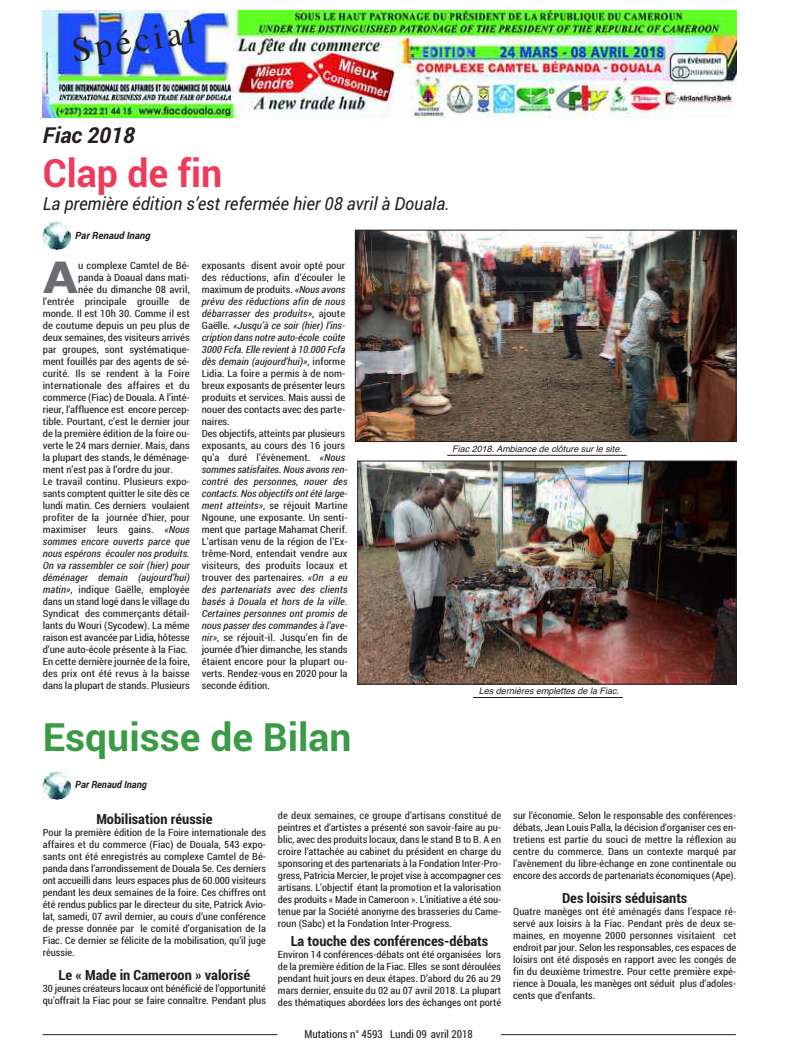
<style>
.page{position:relative;width:808px;height:1063px;background:#fff}
.page>*{position:absolute;margin:0;border:0;box-sizing:border-box;transform-origin:0 0}
.t1{font:700 42.8px "Verdana";color:#6c6d70;scale:1.07 1}
.t2{font:700 39px "Roboto";color:#399b44}
.t3{font:700 39px "Roboto";color:#ee3b5c;scale:.96 1}
.t4{font:35px "Times";color:#231f20}
.t5{font:italic 700 22px "Roboto";color:#231f20}
.t6{font:italic 18px "Roboto";color:#231f20;scale:.95 1}
.t7{font:700 14px "Roboto Condensed";color:#231f20;scale:1.05 1}
.t8{font:11px "Roboto Condensed";color:#231f20}
.t9{font:10px/12px "Roboto Condensed";color:#231f20;text-align:justify;scale:1.05 1}
.t10{font:10px/12px "Roboto Condensed";color:#231f20;scale:1.07 1}
.t11{font:10px "Roboto Condensed";color:#231f20;scale:1.06 1}
.t12{font:italic 10px "Roboto Condensed";letter-spacing:.005em;color:#231f20;scale:1.06 1}
.t13{font:italic 700 10px "Roboto";color:#231f20}
.t14{font:italic 700 10px "Roboto";color:#231f20;scale:.95 1}
.t15{font:italic 9px "Helvetica";color:#231f20}
.s1{font-style:italic}
</style>
<div class="page">
<hr style="left:43px;top:1034px;width:234px;height:1px;background:#231f20">
<hr style="left:501px;top:1034px;width:235px;height:1px;background:#231f20">
<svg style="left:736px;top:43px;width:1px;height:28px"></svg>
<img style="left:43px;top:222px;width:28px;height:27px">
<img style="left:357px;top:232px;width:377px;height:208px">
<div style="left:355px;top:230px;width:381px;height:212px;border:1px solid #231f20"></div>
<hr style="left:447px;top:455px;width:180px;height:1px;background:#231f20">
<img style="left:42px;top:10px;width:694px;height:108px">
<img style="left:43px;top:771px;width:28px;height:28px">
<img style="left:359px;top:463px;width:375px;height:219px">
<div style="left:357px;top:461px;width:379px;height:223px;border:1px solid #231f20"></div>
<hr style="left:473px;top:697px;width:150px;height:1px;background:#231f20">
<h3 class="t4" style="left:69px;top:30px;width:126px;rotate:-9deg">Spécial</h3>
<h3 class="t5" style="left:43px;top:122px;width:94px">Fiac 2018</h3>
<h2 class="t3" style="left:43px;top:150px;width:188px">Clap de fin</h2>
<h3 class="t6" style="left:43px;top:193px;width:430px">La première édition s’est refermée hier 08 avril à Douala.</h3>
<p class="t13" style="left:75px;top:229px;width:77px">Par Renaud Inang</p>
<h1 class="t1" style="left:43px;top:250px;width:35px">A</h1>
<p class="t10" style="left:78px;top:260px;width:106px">u complexe Camtel de Bé-</p>
<p class="t10" style="left:78px;top:272px;width:106px">panda à Doaual dans mati-</p>
<p class="t10" style="left:78px;top:284px;width:106px">née du dimanche 08 avril,</p>
<p class="t10" style="left:43px;top:296px;width:139px">l’entrée principale grouille de</p>
<p class="t10" style="left:43px;top:308px;width:139px">monde. Il est 10h 30. Comme il est</p>
<p class="t10" style="left:43px;top:320px;width:139px">de coutume depuis un peu plus de</p>
<p class="t10" style="left:43px;top:332px;width:139px">deux semaines, des visiteurs arrivés</p>
<p class="t10" style="left:43px;top:344px;width:139px">par groupes, sont systématique-</p>
<p class="t10" style="left:43px;top:356px;width:139px">ment fouillés par des agents de sé-</p>
<p class="t10" style="left:43px;top:368px;width:139px">curité. Ils se rendent à la Foire</p>
<p class="t10" style="left:43px;top:380px;width:139px">internationale des affaires et du</p>
<p class="t10" style="left:43px;top:392px;width:139px">commerce (Fiac) de Douala. A l’inté-</p>
<p class="t10" style="left:43px;top:404px;width:139px">rieur, l’affluence est encore percep-</p>
<p class="t10" style="left:43px;top:416px;width:139px">tible. Pourtant, c’est le dernier jour</p>
<p class="t10" style="left:43px;top:428px;width:139px">de la première édition de la foire ou-</p>
<p class="t10" style="left:43px;top:440px;width:139px">verte le 24 mars dernier. Mais, dans</p>
<p class="t10" style="left:43px;top:452px;width:139px">la plupart des stands, le déménage-</p>
<p class="t10" style="left:43px;top:464px;width:123px">ment n’est pas à l’ordre du jour.</p>
<p class="t11" style="left:43px;top:476px;width:140px">Le travail continu. Plusieurs expo-</p>
<p class="t11" style="left:43px;top:488px;width:140px">sants comptent quitter le site dès ce</p>
<p class="t11" style="left:43px;top:500px;width:140px">lundi matin. Ces derniers voulaient</p>
<p class="t11" style="left:43px;top:512px;width:140px">profiter de la journée d'hier, pour</p>
<p class="t11" style="left:43px;top:524px;width:140px">maximiser leurs gains. <span class="s1">«Nous</span></p>
<p class="t12" style="left:43px;top:536px;width:140px">sommes encore ouverts parce que</p>
<p class="t12" style="left:43px;top:548px;width:140px">nous espérons écouler nos produits.</p>
<p class="t12" style="left:43px;top:560px;width:140px">On va rassembler ce soir (hier) pour</p>
<p class="t12" style="left:43px;top:572px;width:140px">déménager demain (aujourd’hui)</p>
<p class="t11" style="left:43px;top:584px;width:140px"><span class="s1">matin»</span>, indique Gaëlle, employée</p>
<p class="t11" style="left:43px;top:596px;width:140px">dans un stand logé dans le village du</p>
<p class="t11" style="left:43px;top:608px;width:140px">Syndicat des commerçants détail-</p>
<p class="t11" style="left:43px;top:620px;width:140px">lants du Wouri (Sycodew). La même</p>
<p class="t11" style="left:43px;top:632px;width:140px">raison est avancée par Lidia, hôtesse</p>
<p class="t11" style="left:43px;top:644px;width:139px">d’une auto-école présente à la Fiac.</p>
<p class="t10" style="left:43px;top:656px;width:139px">En cette dernière journée de la foire,</p>
<p class="t10" style="left:43px;top:668px;width:139px">des prix ont été revus à la baisse</p>
<p class="t10" style="left:43px;top:680px;width:139px">dans la plupart de stands. Plusieurs</p>
<p class="t10" style="left:202px;top:260px;width:138px">exposants disent avoir opté pour des réductions, afin d’écouler le maximum de produits. <span class="s1">«Nous avons prévu des réductions afin de nous débarrasser des produits»</span>, ajoute Gaëlle. <span class="s1">«Jusqu’à ce soir (hier) l’ins&shy;cription dans notre auto-école coûte 3000 Fcfa. Elle revient à 10.000 Fcfa dès demain (aujourd'hui)»</span>, informe Lidia. La foire a permis à de nom&shy;breux exposants de présenter leurs produits et services. Mais aussi de nouer des contacts avec des parte&shy;naires.<br>Des objectifs, atteints par plusieurs exposants, au cours des 16 jours qu’a duré l’évènement. <span class="s1">«Nous sommes satisfaites. Nous avons ren&shy;contré des personnes, nouer des contacts. Nos objectifs ont été large&shy;ment atteints»</span>, se réjouit Martine Ngoune, une exposante. Un senti&shy;ment que partage Mahamat Cherif.<br>L’artisan venu de la région de l’Ex&shy;trême-Nord, entendait vendre aux visiteurs, des produits locaux et trouver des partenaires. <span class="s1">«On a eu des partenariats avec des clients basés à Douala et hors de la ville.<br>Certaines personnes ont promis de nous passer des commandes à l’ave&shy;nir»</span>, se réjouit-il. Jusqu’en fin de journée d’hier dimanche, les stands étaient encore pour la plupart ou&shy;verts. Rendez-vous en 2020 pour la seconde édition.</p>
<h2 class="t2" style="left:43px;top:715px;width:310px">Esquisse de Bilan</h2>
<p class="t14" style="left:75px;top:779px;width:77px">Par Renaud Inang</p>
<p class="t15" style="left:452px;top:443px;width:171px">Fiac 2018. Ambiance de clôture sur le site.</p>
<p class="t15" style="left:479px;top:686px;width:142px">Les dernières emplettes de la Fiac.</p>
<h3 class="t7" style="left:96px;top:810px;width:112px">Mobilisation réussie</h3>
<p class="t9" style="left:43px;top:826px;width:214px">Pour la première édition de la Foire internationale des affaires et du commerce (Fiac) de Douala, 543 expo&shy;sants ont été enregistrés au complexe Camtel de Bé&shy;panda dans l’arrondissement de Douala 5e. Ces derniers ont accueilli dans leurs espaces plus de 60.000 visiteurs pendant les deux semaines de la foire. Ces chiffres ont été rendus publics par le directeur du site, Patrick Avio&shy;lat, samedi, 07 avril dernier, au cours d’une conférence de presse donnée par le comité d’organisation de la Fiac. Ce dernier se félicite de la mobilisation, qu’il juge réussie.</p>
<h3 class="t7" style="left:59px;top:966px;width:184px">Le « Made in Cameroon » valorisé</h3>
<p class="t9" style="left:43px;top:982px;width:214px">30 jeunes créateurs locaux ont bénéficié de l’opportunité qu'offrait la Fiac pour se faire connaître. Pendant plus</p>
<p class="t9" style="left:278px;top:810px;width:214px">de deux semaines, ce groupe d'artisans constitué de peintres et d'artistes a présenté son savoir-faire au pu&shy;blic, avec des produits locaux, dans le stand B to B. A en croire l’attachée au cabinet du président en charge du sponsoring et des partenariats à la Fondation Inter-Pro&shy;gress, Patricia Mercier, le projet vise à accompagner ces artisans. L’objectif étant la promotion et la valorisation des produits « Made in Cameroon ». L’initiative a été sou&shy;tenue par la Société anonyme des brasseries du Came&shy;roun (Sabc) et la Fondation Inter-Progress.</p>
<h3 class="t7" style="left:291px;top:933px;width:190px">La touche des conférences-débats</h3>
<p class="t9" style="left:278px;top:949px;width:214px">Environ 14 conférences-débats ont été organisées lors de la première édition de la Fiac. Elles se sont déroulées pendant huit jours en deux étapes. D’abord du 26 au 29 mars dernier, ensuite du 02 au 07 avril 2018. La plupart des thématiques abordées lors des échanges ont porté</p>
<p class="t8" style="left:304px;top:1027px;width:170px">Mutations n° 4593 Lundi 09 avril 2018</p>
<p class="t9" style="left:513px;top:810px;width:214px">sur l’économie. Selon le responsable des conférences&shy;débats, Jean Louis Palla, la décision d'organiser ces en&shy;tretiens est partie du souci de mettre la réflexion au centre du commerce. Dans un contexte marqué par l’avènement du libre-échange en zone continentale ou encore des accords de partenariats économiques (Ape).</p>
<h3 class="t7" style="left:562px;top:890px;width:121px">Des loisirs séduisants</h3>
<p class="t9" style="left:513px;top:906px;width:214px">Quatre manèges ont été aménagés dans l’espace ré&shy;servé aux loisirs à la Fiac. Pendant près de deux se&shy;maines, en moyenne 2000 personnes visitaient cet endroit par jour. Selon les responsables, ces espaces de loisirs ont été disposés en rapport avec les congés de fin du deuxième trimestre. Pour cette première expé&shy;rience à Douala, les manèges ont séduit plus d’adoles&shy;cents que d’enfants.</p>
</div>
